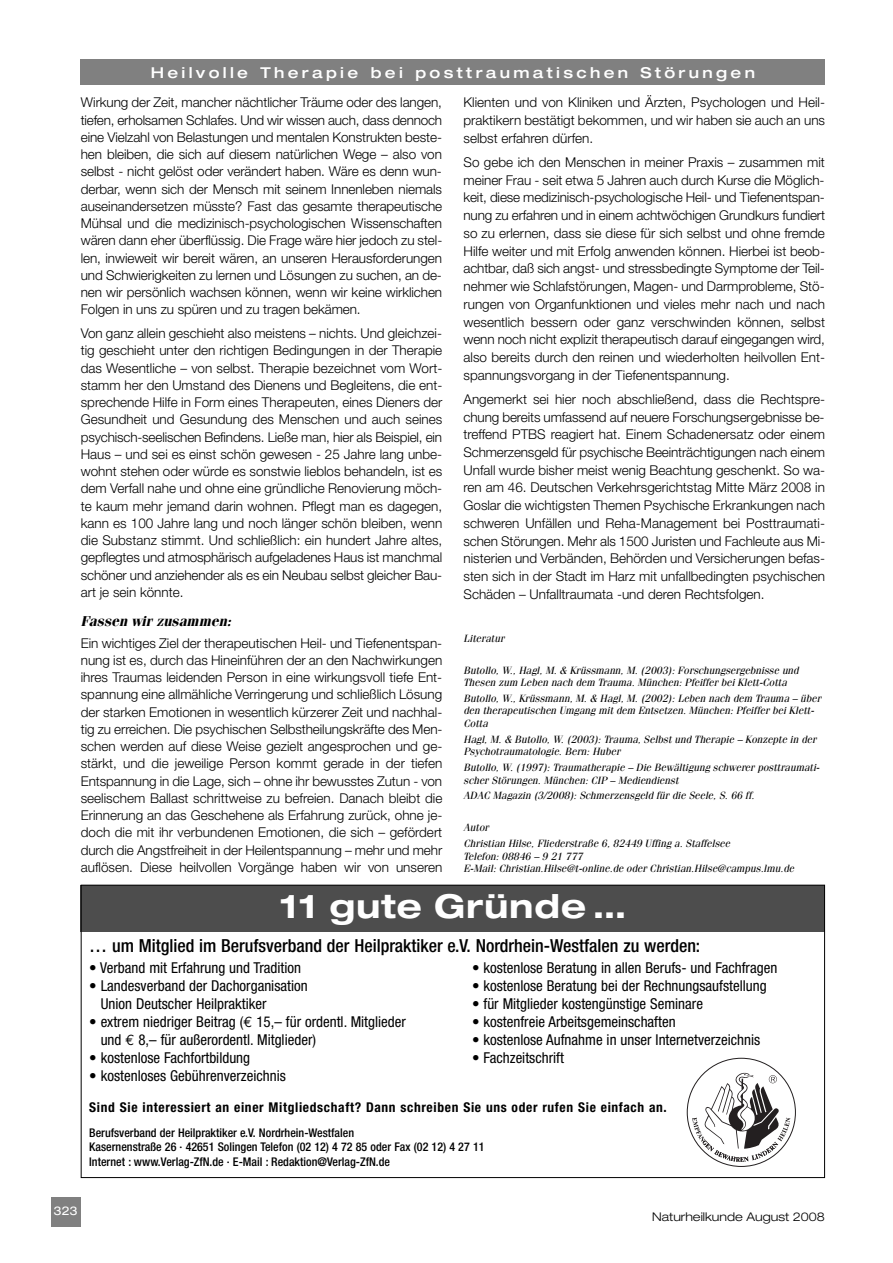
<style>
.page{position:relative;width:893px;height:1263px;background:#fff}
.page>*{position:absolute;margin:0;border:0;box-sizing:border-box;transform-origin:0 0}
.t1{font:700 expanded 33px "Helvetica Neue";letter-spacing:.025em;color:#fff}
.t2{font:500 condensed 18px "Helvetica Neue";color:#000}
.t3{font:condensed 15px/18px "Helvetica Neue";color:#000}
.t4{font:500 expanded 15px "Helvetica Neue";letter-spacing:.22em;color:#fff}
.t5{font:italic 700 14.25px "Fenice";color:#000}
.t6{font:300 13.5px/17.2px "Helvetica Neue";color:#000;text-align:justify}
.t7{font:700 condensed 13.5px "Helvetica Neue";letter-spacing:.05em;color:#000}
.t8{font:500 condensed 12px/14.4px "Helvetica Neue";color:#000}
.t9{font:300 expanded 12px "Helvetica Neue";color:#000}
.t10{font:expanded 12px "Helvetica Neue";color:#fff}
.t11{font:italic 10.5px/12.5px "Fenice";color:#000}
.s1{font-family:"Euro Mono";font-stretch:normal}
</style>
<div class="page">
<div style="left:81px;top:885px;width:744px;height:46px;background:#4d4d4d"></div>
<div style="left:51px;top:1197px;width:30px;height:30px;background:#808080"></div>
<div style="left:81px;top:60px;width:744px;height:25px;background:#808080"></div>
<svg style="left:692px;top:1072px;width:98px;height:90px"></svg>
<p class="t4" style="left:151px;top:67px;width:606px">Heilvolle Therapie bei posttraumatischen Störungen</p>
<p class="t4" style="left:402px;top:67px;width:102px">Blindtext</p>
<p class="t6" style="left:81px;top:95px;width:363px">Wirkung der Zeit, mancher nächtlicher Träume oder des langen, tiefen, erholsamen Schlafes. Und wir wissen auch, dass dennoch eine Vielzahl von Belastungen und mentalen Konstrukten beste&shy;hen bleiben, die sich auf diesem natürlichen Wege – also von selbst - nicht gelöst oder verändert haben. Wäre es denn wun&shy;derbar, wenn sich der Mensch mit seinem Innenleben niemals auseinandersetzen müsste? Fast das gesamte therapeutische Mühsal und die medizinisch-psychologischen Wissenschaften wären dann eher überflüssig. Die Frage wäre hier jedoch zu stel&shy;len, inwieweit wir bereit wären, an unseren Herausforderungen und Schwierigkeiten zu lernen und Lösungen zu suchen, an de&shy;nen wir persönlich wachsen können, wenn wir keine wirklichen Folgen in uns zu spüren und zu tragen bekämen.</p>
<p class="t6" style="left:81px;top:326px;width:363px">Von ganz allein geschieht also meistens – nichts. Und gleichzei&shy;tig geschieht unter den richtigen Bedingungen in der Therapie das Wesentliche – von selbst. Therapie bezeichnet vom Wort&shy;stamm her den Umstand des Dienens und Begleitens, die ent&shy;sprechende Hilfe in Form eines Therapeuten, eines Dieners der Gesundheit und Gesundung des Menschen und auch seines psychisch-seelischen Befindens. Ließe man, hier als Beispiel, ein Haus – und sei es einst schön gewesen - 25 Jahre lang unbe&shy;wohnt stehen oder würde es sonstwie lieblos behandeln, ist es dem Verfall nahe und ohne eine gründliche Renovierung möch&shy;te kaum mehr jemand darin wohnen. Pflegt man es dagegen, kann es 100 Jahre lang und noch länger schön bleiben, wenn die Substanz stimmt. Und schließlich: ein hundert Jahre altes, gepflegtes und atmosphärisch aufgeladenes Haus ist manchmal schöner und anziehender als es ein Neubau selbst gleicher Bau&shy;art je sein könnte.</p>
<p class="t5" style="left:81px;top:616px;width:152px">Fassen wir zusammen:</p>
<p class="t6" style="left:81px;top:635px;width:363px">Ein wichtiges Ziel der therapeutischen Heil- und Tiefenentspan&shy;nung ist es, durch das Hineinführen der an den Nachwirkungen ihres Traumas leidenden Person in eine wirkungsvoll tiefe Ent&shy;spannung eine allmähliche Verringerung und schließlich Lösung der starken Emotionen in wesentlich kürzerer Zeit und nachhal&shy;tig zu erreichen. Die psychischen Selbstheilungskräfte des Men&shy;schen werden auf diese Weise gezielt angesprochen und ge&shy;stärkt, und die jeweilige Person kommt gerade in der tiefen Entspannung in die Lage, sich – ohne ihr bewusstes Zutun - von seelischem Ballast schrittweise zu befreien. Danach bleibt die Erinnerung an das Geschehene als Erfahrung zurück, ohne je&shy;doch die mit ihr verbundenen Emotionen, die sich – gefördert durch die Angstfreiheit in der Heilentspannung – mehr und mehr auflösen. Diese heilvollen Vorgänge haben wir von unseren</p>
<p class="t6" style="left:463px;top:95px;width:363px;line-height:17.7px">Klienten und von Kliniken und Ärzten, Psychologen und Heil&shy;praktikern bestätigt bekommen, und wir haben sie auch an uns selbst erfahren dürfen.</p>
<p class="t6" style="left:463px;top:155px;width:363px;line-height:17.7px">So gebe ich den Menschen in meiner Praxis – zusammen mit meiner Frau - seit etwa 5 Jahren auch durch Kurse die Möglich&shy;keit, diese medizinisch-psychologische Heil- und Tiefenentspan&shy;nung zu erfahren und in einem achtwöchigen Grundkurs fundiert so zu erlernen, dass sie diese für sich selbst und ohne fremde Hilfe weiter und mit Erfolg anwenden können. Hierbei ist beob&shy;achtbar, daß sich angst- und stressbedingte Symptome der Teil&shy;nehmer wie Schlafstörungen, Magen- und Darmprobleme, Stö&shy;rungen von Organfunktionen und vieles mehr nach und nach wesentlich bessern oder ganz verschwinden können, selbst wenn noch nicht explizit therapeutisch darauf eingegangen wird, also bereits durch den reinen und wiederholten heilvollen Ent&shy;spannungsvorgang in der Tiefenentspannung.</p>
<p class="t6" style="left:463px;top:391px;width:363px;line-height:17.7px">Angemerkt sei hier noch abschließend, dass die Rechtspre&shy;chung bereits umfassend auf neuere Forschungsergebnisse be&shy;treffend PTBS reagiert hat. Einem Schadenersatz oder einem Schmerzensgeld für psychische Beeinträchtigungen nach einem Unfall wurde bisher meist wenig Beachtung geschenkt. So wa&shy;ren am 46. Deutschen Verkehrsgerichtstag Mitte März 2008 in Goslar die wichtigsten Themen Psychische Erkrankungen nach schweren Unfällen und Reha-Management bei Posttraumati&shy;schen Störungen. Mehr als 1500 Juristen und Fachleute aus Mi&shy;nisterien und Verbänden, Behörden und Versicherungen befas&shy;sten sich in der Stadt im Harz mit unfallbedingten psychischen Schäden – Unfalltraumata -und deren Rechtsfolgen.</p>
<p class="t11" style="left:463px;top:633px;width:42px">Literatur</p>
<p class="t11" style="left:463px;top:665px;width:337px">Butollo, W., Hagl, M. &amp; Krüssmann, M. (2003): Forschungsergebnisse und<br>Thesen zum Leben nach dem Trauma. München: Pfeiffer bei Klett-Cotta</p>
<p class="t11" style="left:463px;top:693px;width:359px">Butollo, W., Krüssmann, M. &amp; Hagl, M. (2002): Leben nach dem Trauma – über den therapeutischen Umgang mit dem Entsetzen. München: Pfeiffer bei Klett-<br>Cotta</p>
<p class="t11" style="left:463px;top:734px;width:354px">Hagl, M. &amp; Butollo, W. (2003): Trauma, Selbst und Therapie – Konzepte in der<br>Psychotraumatologie. Bern: Huber</p>
<p class="t11" style="left:463px;top:762px;width:358px">Butollo, W. (1997): Traumatherapie – Die Bewältigung schwerer posttraumati&shy;scher Störungen. München: CIP – Mediendienst</p>
<p class="t11" style="left:463px;top:790px;width:292px">ADAC Magazin (3/2008): Schmerzensgeld für die Seele, S. 66 ff.</p>
<p class="t11" style="left:463px;top:820px;width:268px;line-height:15.9px">Autor<br>Christian Hilse, Fliederstraße 6, 82449 Uffing a. Staffelsee</p>
<p class="t11" style="left:463px;top:851px;width:332px">Telefon: 08846 – 9 21 777<br>E-Mail: Christian.Hilse@t-online.de oder Christian.Hilse@campus.lmu.de</p>
<h1 class="t1" style="left:280px;top:895px;width:348px">11 gute Gründe …</h1>
<h2 class="t2" style="left:89px;top:939px;width:612px">… um Mitglied im Berufsverband der Heilpraktiker e.V. Nordrhein-Westfalen zu werden:</h2>
<p class="t3" style="left:89px;top:960px;width:213px">• Verband mit Erfahrung und Tradition</p>
<p class="t3" style="left:101px;top:978px;width:209px;text-indent:-11px">• Landesverband der Dachorganisation<br>Union Deutscher Heilpraktiker</p>
<p class="t3" style="left:101px;top:1014px;width:307px;text-indent:-11px">• extrem niedriger Beitrag (<span class="s1">€</span> 15,– für ordentl. Mitglieder und <span class="s1">€</span> 8,– für außerordentl. Mitglieder)</p>
<p class="t3" style="left:89px;top:1050px;width:162px">• kostenlose Fachfortbildung</p>
<p class="t3" style="left:89px;top:1068px;width:198px">• kostenloses Gebührenverzeichnis</p>
<p class="t3" style="left:472px;top:960px;width:307px">• kostenlose Beratung in allen Berufs- und Fachfragen</p>
<p class="t3" style="left:472px;top:978px;width:296px">• kostenlose Beratung bei der Rechnungsaufstellung</p>
<p class="t3" style="left:472px;top:996px;width:232px">• für Mitglieder kostengünstige Seminare</p>
<p class="t3" style="left:472px;top:1014px;width:205px">• kostenfreie Arbeitsgemeinschaften</p>
<p class="t3" style="left:472px;top:1032px;width:290px">• kostenlose Aufnahme in unser Internetverzeichnis</p>
<p class="t3" style="left:472px;top:1050px;width:93px">• Fachzeitschrift</p>
<p class="t7" style="left:89px;top:1103px;width:579px">Sind Sie interessiert an einer Mitgliedschaft? Dann schreiben Sie uns oder rufen Sie einfach an.</p>
<p class="t8" style="left:89px;top:1126px;width:397px">Berufsverband der Heilpraktiker e.V. Nordrhein-Westfalen<br>Kasernenstraße 26 · 42651 Solingen Telefon (02 12) 4 72 85 oder Fax (02 12) 4 27 11<br>Internet : www.Verlag-ZfN.de · E-Mail : Redaktion@Verlag-ZfN.de</p>
<p class="t10" style="left:54px;top:1206px;width:26px">323</p>
<p class="t9" style="left:652px;top:1212px;width:174px">Naturheilkunde August 2008</p>
</div>
